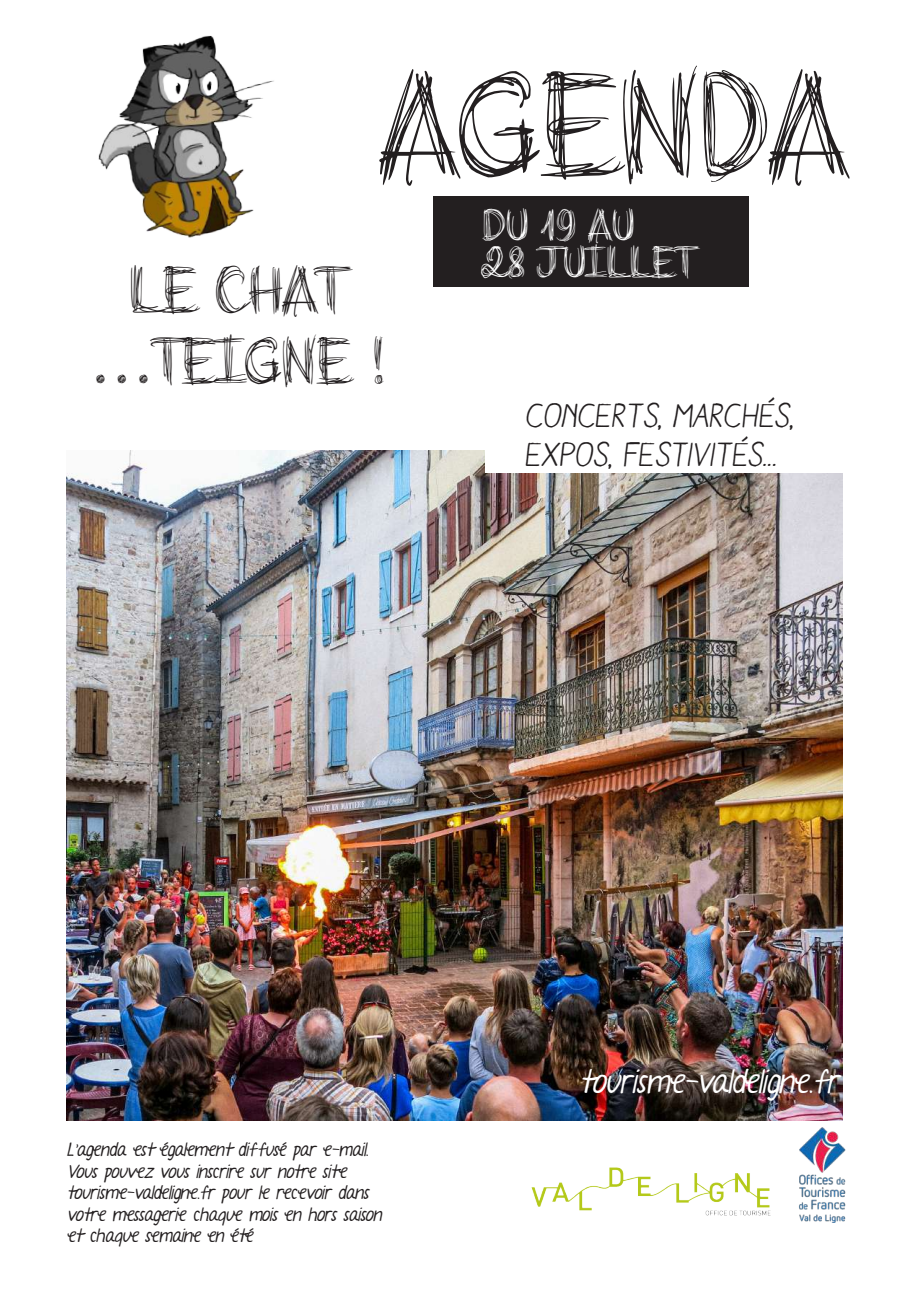
<style>
.page{position:relative;width:919px;height:1289px;background:#fff}
.page>*{position:absolute;margin:0;border:0;box-sizing:border-box;transform-origin:0 0}
.t1{font:109.95px "Goaroundthebooks 2022";color:#231f20}
.t2{font:48.9px/70.8px "Goaroundthebooks 2022";color:#231f20;text-align:center}
.t3{font:italic 33.9px/38.4px "Aracne";color:#231f20}
.t4{font:33px/37.3px "Goaroundthebooks 2022";color:#fff}
.t5{font:italic 31.65px "A Year Without Rain";color:#fff}
.t6{font:italic 18px/21.6px "A Year Without Rain";color:#231f20}
</style>
<div class="page">
<img style="left:67px;top:450px;width:775px;height:669px">
<div style="left:433px;top:196px;width:316px;height:91px;background:#231f20"></div>
<img style="left:98px;top:35px;width:176px;height:203px">
<img style="left:505px;top:1085px;width:293px;height:131px">
<img style="left:791px;top:1119px;width:55px;height:103px">
<div style="left:485px;top:404px;width:367px;height:69px;background:#fff"></div>
<h1 class="t1" style="left:381px;top:72px;width:466px">AGENDA</h1>
<h2 class="t2" style="left:89px;top:260px;width:296px">LE CHAT ...TEIGNE !</h2>
<h3 class="t4" style="left:482px;top:210px;width:214px">DU 19 AU<br>28 JUILLET</h3>
<h3 class="t3" style="left:525px;top:396px;width:272px">CONCERTS, MARCHÉS,<br>EXPOS, FESTIVITÉS...</h3>
<p class="t6" style="left:67px;top:1138px;width:321px">L’agenda est également diffusé p ar e-mail.<br>Vous pouvez vous inscrire sur notre site tourisme-valdeligne.fr pour le recevoir dans votre messagerie chaque mois en hors saison et chaque semaine en été</p>
<h3 class="t5" style="left:579px;top:1061px;width:270px">tourisme-valdeligne.fr</h3>
</div>
